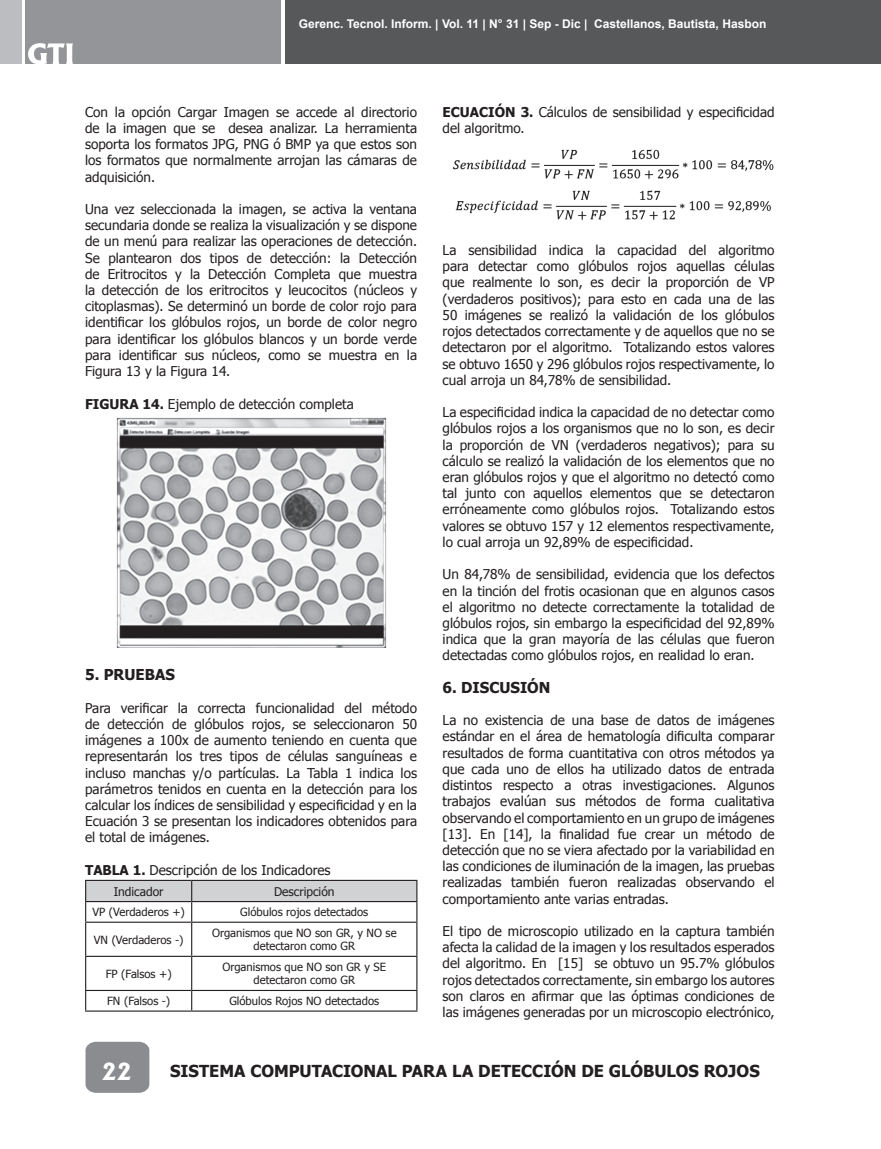
<style>
.page{position:relative;width:881px;height:1149px;background:#fff}
.page>*{position:absolute;margin:0;border:0;box-sizing:border-box;transform-origin:0 0}
.t1{font:800 22.5px "Albertus";color:#fff}
.t2{font:700 16.5px "Tahoma";color:#231f20}
.t3{font:700 15px "Tahoma";color:#231f20}
.t4{font:13.5px/16.2px "Tahoma";color:#231f20;text-align:justify}
.t5{font:700 12px "Arial";color:#fff}
.t6{font:12px "Tahoma";color:#231f20}
.t7{font:11.25px/13.5px "Tahoma";color:#231f20;text-align:center}
.s1{font-weight:700}
</style>
<div class="page">
<div style="left:285px;top:0;width:595px;height:64px;background:#57585a"></div>
<div style="left:26px;top:0;width:255px;height:64px;background:#939598"></div>
<div style="left:0;top:0;width:22px;height:64px;background:#bcbdc0"></div>
<div style="left:85px;top:1041px;width:64px;height:51px;background:#8a8c8f"></div>
<svg style="left:28px;top:43px;width:45px;height:21px"></svg>
<img style="left:116px;top:417px;width:271px;height:230px">
<hr style="left:85px;top:879px;width:107px;height:1px;background:#231f20">
<hr style="left:192px;top:879px;width:225px;height:1px;background:#231f20">
<svg style="left:85px;top:880px;width:332px;height:130px"></svg>
<hr style="left:85px;top:1010px;width:107px;height:1px;background:#231f20">
<hr style="left:192px;top:1010px;width:225px;height:1px;background:#231f20">
<img style="left:452px;top:149px;width:322px;height:71px">
<p class="t5" style="left:298px;top:16px;width:469px">Gerenc. Tecnol. Inform. | Vol. 11 | N° 31 | Sep - Dic | Castellanos, Bautista, Hasbon</p>
<p class="t4" style="left:85px;top:103px;width:333px">Con la opción Cargar Imagen se accede al directorio de la imagen que se desea analizar. La herramienta soporta los formatos JPG, PNG ó BMP ya que estos son los formatos que normalmente arrojan las cámaras de adquisición.</p>
<p class="t4" style="left:85px;top:200px;width:333px">Una vez seleccionada la imagen, se activa la ventana secundaria donde se realiza la visualización y se dispone de un menú para realizar las operaciones de detección.<br>Se plantearon dos tipos de detección: la Detección de Eritrocitos y la Detección Completa que muestra la detección de los eritrocitos y leucocitos (núcleos y citoplasmas). Se determinó un borde de color rojo para identificar los glóbulos rojos, un borde de color negro para identificar los glóbulos blancos y un borde verde para identificar sus núcleos, como se muestra en la Figura 13 y la Figura 14.</p>
<p class="t4" style="left:85px;top:395px;width:270px"><span class="s1">FIGURA 14.</span> Ejemplo de detección completa</p>
<p class="t3" style="left:85px;top:664px;width:91px">5. PRUEBAS</p>
<p class="t4" style="left:85px;top:699px;width:333px">Para verificar la correcta funcionalidad del método de detección de glóbulos rojos, se seleccionaron 50 imágenes a 100x de aumento teniendo en cuenta que representarán los tres tipos de células sanguíneas e incluso manchas y/o partículas. La Tabla 1 indica los parámetros tenidos en cuenta en la detección para los calcular los índices de sensibilidad y especificidad y en la Ecuación 3 se presentan los indicadores obtenidos para el total de imágenes.</p>
<p class="t4" style="left:85px;top:861px;width:247px"><span class="s1">TABLA 1.</span> Descripción de los Indicadores</p>
<p class="t6" style="left:114px;top:882px;width:51px">Indicador</p>
<p class="t6" style="left:274px;top:882px;width:62px">Descripción</p>
<p class="t7" style="left:92px;top:904px;width:94px">VP (Verdaderos +)</p>
<p class="t7" style="left:240px;top:904px;width:129px">Glóbulos rojos detectados</p>
<p class="t7" style="left:94px;top:931px;width:91px">VN (Verdaderos -)</p>
<p class="t7" style="left:212px;top:925px;width:186px">Organismos que NO son GR, y NO se detectaron como GR</p>
<p class="t7" style="left:106px;top:966px;width:67px">FP (Falsos +)</p>
<p class="t7" style="left:222px;top:959px;width:165px">Organismos que NO son GR y SE detectaron como GR</p>
<p class="t7" style="left:107px;top:993px;width:65px">FN (Falsos -)</p>
<p class="t7" style="left:229px;top:993px;width:151px">Glóbulos Rojos NO detectados</p>
<p class="t4" style="left:442px;top:103px;width:333px"><span class="s1">ECUACIÓN 3.</span> Cálculos de sensibilidad y especificidad del algoritmo.</p>
<p class="t4" style="left:442px;top:241px;width:333px">La sensibilidad indica la capacidad del algoritmo para detectar como glóbulos rojos aquellas células que realmente lo son, es decir la proporción de VP (verdaderos positivos); para esto en cada una de las 50 imágenes se realizó la validación de los glóbulos rojos detectados correctamente y de aquellos que no se detectaron por el algoritmo. Totalizando estos valores se obtuvo 1650 y 296 glóbulos rojos respectivamente, lo cual arroja un 84,78% de sensibilidad.</p>
<p class="t4" style="left:442px;top:403px;width:333px">La especificidad indica la capacidad de no detectar como glóbulos rojos a los organismos que no lo son, es decir la proporción de VN (verdaderos negativos); para su cálculo se realizó la validación de los elementos que no eran glóbulos rojos y que el algoritmo no detectó como tal junto con aquellos elementos que se detectaron erróneamente como glóbulos rojos. Totalizando estos valores se obtuvo 157 y 12 elementos respectivamente, lo cual arroja un 92,89% de especificidad.</p>
<p class="t4" style="left:442px;top:565px;width:333px">Un 84,78% de sensibilidad, evidencia que los defectos en la tinción del frotis ocasionan que en algunos casos el algoritmo no detecte correctamente la totalidad de glóbulos rojos, sin embargo la especificidad del 92,89% indica que la gran mayoría de las células que fueron detectadas como glóbulos rojos, en realidad lo eran.</p>
<p class="t3" style="left:442px;top:676px;width:109px">6. DISCUSIÓN</p>
<p class="t4" style="left:442px;top:711px;width:333px">La no existencia de una base de datos de imágenes estándar en el área de hematología dificulta comparar resultados de forma cuantitativa con otros métodos ya que cada uno de ellos ha utilizado datos de entrada distintos respecto a otras investigaciones. Algunos trabajos evalúan sus métodos de forma cualitativa observando el comportamiento en un grupo de imágenes [13]. En [14], la finalidad fue crear un método de detección que no se viera afectado por la variabilidad en las condiciones de iluminación de la imagen, las pruebas realizadas también fueron realizadas observando el comportamiento ante varias entradas.</p>
<p class="t4" style="left:442px;top:922px;width:333px">El tipo de microscopio utilizado en la captura también afecta la calidad de la imagen y los resultados esperados del algoritmo. En [15] se obtuvo un 95.7% glóbulos rojos detectados correctamente, sin embargo los autores son claros en afirmar que las óptimas condiciones de las imágenes generadas por un microscopio electrónico,</p>
<h1 class="t1" style="left:102px;top:1057px;width:31px">22</h1>
<p class="t2" style="left:170px;top:1058px;width:591px">SISTEMA COMPUTACIONAL PARA LA DETECCIÓN DE GLÓBULOS ROJOS</p>
</div>
